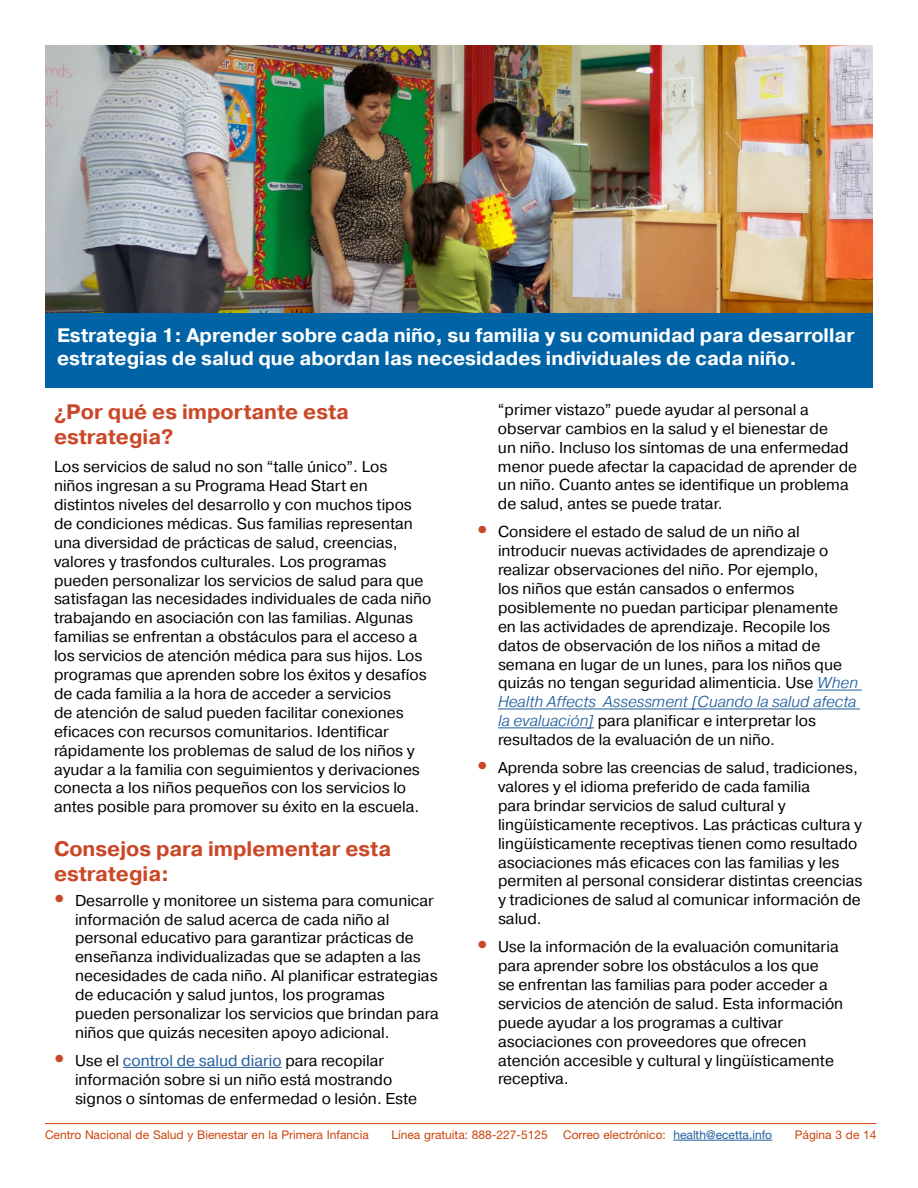
<style>
.page{position:relative;width:918px;height:1188px;background:#fff}
.page>*{position:absolute;margin:0;border:0;box-sizing:border-box;transform-origin:0 0}
.t1{font:700 21px/25.2px "Pragmatica";color:#ca4828}
.t2{font:700 19.5px/23.4px "Pragmatica";color:#fff}
.t3{font:15.75px/18.9px "Pragmatica";color:#000}
.t4{font:12px "Helvetica Neue LT Std";color:#cb440a}
.s1{font-family:"Helvetica Neue LT Std";font-weight:500;font-size:21px;color:#ca4828}
.s2{color:#215e9e}
.s3{font-weight:300;font-style:italic;color:#215e9e}
</style>
<div class="page">
<div style="left:45px;top:309px;width:828px;height:79px;background:#0063a6"></div>
<hr style="left:45px;top:1123px;width:832px;height:1px;background:#cb440a">
<hr style="left:673px;top:1140px;width:99px;height:1px;background:#215e9e">
<hr style="left:123px;top:1067px;width:159px;height:1px;background:#215e9e">
<hr style="left:817px;top:690px;width:45px;height:1px;background:#215e9e">
<hr style="left:498px;top:709px;width:362px;height:1px;background:#215e9e">
<hr style="left:498px;top:727px;width:96px;height:1px;background:#215e9e">
<img style="left:45px;top:45px;width:828px;height:267px">
<h1 class="t2" style="left:57px;top:324px;width:799px">Estrategia 1: Aprender sobre cada niño, su familia y su comunidad para desarrollar estrategias de salud que abordan las necesidades individuales de cada niño.</h1>
<h2 class="t1" style="left:54px;top:399px;width:296px">¿Por qué es importante esta estrategia?</h2>
<p class="t3" style="left:54px;top:458px;width:379px">Los servicios de salud no son “talle único”. Los<br>niños ingresan a su Programa Head Start en distintos niveles del desarrollo y con muchos tipos de condiciones médicas. Sus familias representan una diversidad de prácticas de salud, creencias, valores y trasfondos culturales. Los programas pueden personalizar los servicios de salud para que satisfagan las necesidades individuales de cada niño trabajando en asociación con las familias. Algunas familias se enfrentan a obstáculos para el acceso a los servicios de atención médica para sus hijos. Los programas que aprenden sobre los éxitos y desafíos de cada familia a la hora de acceder a servicios<br>de atención de salud pueden facilitar conexiones eficaces con recursos comunitarios. Identificar rápidamente los problemas de salud de los niños y ayudar a la familia con seguimientos y derivaciones conecta a los niños pequeños con los servicios lo antes posible para promover su éxito en la escuela.</p>
<h2 class="t1" style="left:54px;top:836px;width:339px">Consejos para implementar esta estrategia:</h2>
<p class="t3" style="left:75px;top:891px;width:365px;text-indent:-21px"><span class="s1">•</span> Desarrolle y monitoree un sistema para comunicar información de salud acerca de cada niño al personal educativo para garantizar prácticas de enseñanza individualizadas que se adapten a las necesidades de cada niño. Al planificar estrategias de educación y salud juntos, los programas pueden personalizar los servicios que brindan para niños que quizás necesiten apoyo adicional.</p>
<p class="t3" style="left:75px;top:1051px;width:344px;text-indent:-21px"><span class="s1">•</span> Use el <span class="s2">control de salud diario</span> para recopilar información sobre si un niño está mostrando signos o síntomas de enfermedad o lesión. Este</p>
<p class="t3" style="left:498px;top:400px;width:361px">“primer vistazo” puede ayudar al personal a observar cambios en la salud y el bienestar de<br>un niño. Incluso los síntomas de una enfermedad menor puede afectar la capacidad de aprender de un niño. Cuanto antes se identifique un problema de salud, antes se puede tratar.</p>
<p class="t3" style="left:498px;top:523px;width:362px;text-indent:-21px"><span class="s1">•</span> Considere el estado de salud de un niño al introducir nuevas actividades de aprendizaje o realizar observaciones del niño. Por ejemplo,<br>los niños que están cansados o enfermos posiblemente no puedan participar plenamente en las actividades de aprendizaje. Recopile los datos de observación de los niños a mitad de semana en lugar de un lunes, para los niños que quizás no tengan seguridad alimenticia. Use <span class="s3">When Health Affects Assessment [Cuando la salud afecta la evaluación]</span> para planificar e interpretar los resultados de la evaluación de un niño.</p>
<p class="t3" style="left:498px;top:759px;width:366px;text-indent:-21px"><span class="s1">•</span> Aprenda sobre las creencias de salud, tradiciones, valores y el idioma preferido de cada familia<br>para brindar servicios de salud cultural y lingüísticamente receptivos. Las prácticas cultura y lingüísticamente receptivas tienen como resultado asociaciones más eficaces con las familias y les permiten al personal considerar distintas creencias y tradiciones de salud al comunicar información de salud.</p>
<p class="t3" style="left:498px;top:938px;width:347px;text-indent:-21px"><span class="s1">•</span> Use la información de la evaluación comunitaria para aprender sobre los obstáculos a los que<br>se enfrentan las familias para poder acceder a servicios de atención de salud. Esta información puede ayudar a los programas a cultivar asociaciones con proveedores que ofrecen atención accesible y cultural y lingüísticamente receptiva.</p>
<p class="t4" style="left:45px;top:1128px;width:325px">Centro Nacional de Salud y Bienestar en la Primera Infancia</p>
<p class="t4" style="left:391px;top:1128px;width:158px">Línea gratuita: 888-227-5125</p>
<p class="t4" style="left:563px;top:1128px;width:211px">Correo electrónico: <span class="s2">health@ecetta.info</span></p>
<p class="t4" style="left:795px;top:1128px;width:83px">Página 3 de 14</p>
</div>
